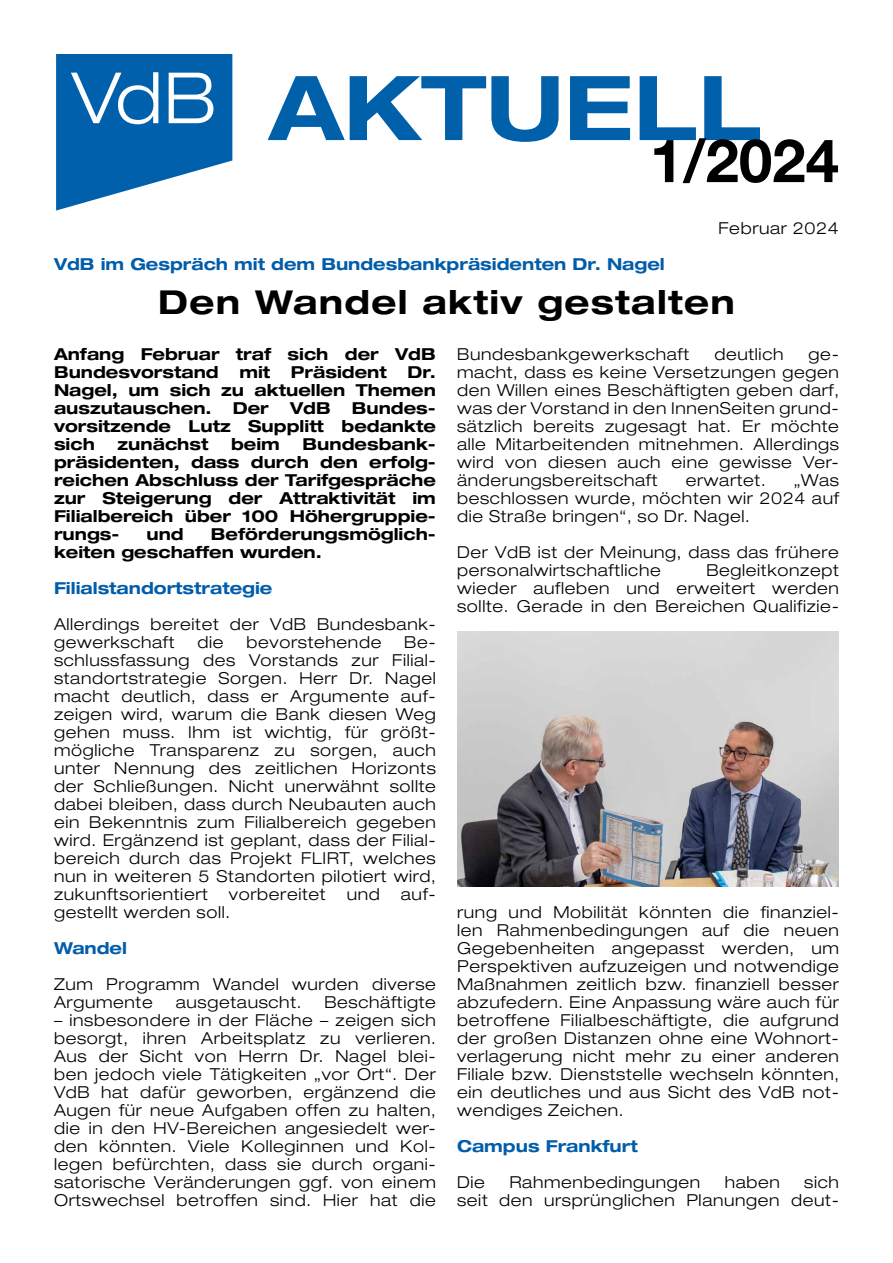
<style>
.page{position:relative;width:893px;height:1263px;background:#fff}
.page>*{position:absolute;margin:0;border:0;box-sizing:border-box;transform-origin:0 0}
.t1{font:700 expanded 89.55px "Helvetica Neue LT";color:#0060aa}
.t2{font:700 60px "Helvetica Neue LT Std";color:#000}
.t3{font:700 expanded 33px "Helvetica Neue LT Std";letter-spacing:.04em;color:#000}
.t4{font:300 expanded 16.5px/18px "Helvetica Neue LT Std";letter-spacing:.04em;color:#000;text-align:justify}
.t5{font:700 expanded 16.5px/18px "Helvetica Neue LT Std";color:#000;text-align:justify}
.t6{font:700 expanded 16.5px "Helvetica Neue LT Std";color:#005daa}
</style>
<div class="page">
<svg style="left:56px;top:54px;width:176px;height:157px"></svg>
<img style="left:457px;top:631px;width:382px;height:255px">
<h1 class="t1" style="left:72px;top:52px;width:692px"><sup>VdB</sup> AKTUELL</h1>
<h2 class="t2" style="left:650px;top:124px;width:191px">1/2024</h2>
<p class="t4" style="left:719px;top:219px;width:122px">Februar 2024</p>
<p class="t6" style="left:54px;top:254px;width:612px">VdB im Gespräch mit dem Bundesbankpräsidenten Dr. Nagel</p>
<h3 class="t3" style="left:158px;top:281px;width:578px">Den Wandel aktiv gestalten</h3>
<p class="t5" style="left:54px;top:345px;width:383px">Anfang Februar traf sich der VdB<br>Bundesvorstand</p>
<p class="t4" style="left:457px;top:345px;width:234px">Bundesbankgewerkschaft</p>
<p class="t4" style="left:714px;top:345px;width:71px">deutlich</p>
<p class="t4" style="left:457px;top:345px;width:383px;text-indent:351px">ge&shy;macht, dass es keine Versetzungen gegen den Willen eines Beschäftigten geben darf, was der Vorstand in den InnenSeiten grund&shy;sätzlich bereits zugesagt hat. Er möchte alle Mitarbeitenden mitnehmen. Allerdings wird von diesen auch eine gewisse Ver&shy;änderungsbereitschaft</p>
<p class="t5" style="left:239px;top:363px;width:32px">mit</p>
<p class="t5" style="left:291px;top:363px;width:97px">Präsident</p>
<p class="t5" style="left:54px;top:363px;width:383px;text-indent:353px">Dr.<br>Nagel, um sich zu aktuellen Themen auszutauschen.</p>
<p class="t5" style="left:54px;top:399px;width:383px;text-indent:298px">Bundes&shy;vorsitzende Lutz Supplitt bedankte sich</p>
<p class="t5" style="left:233px;top:399px;width:38px">Der</p>
<p class="t5" style="left:290px;top:399px;width:42px">VdB</p>
<p class="t5" style="left:54px;top:435px;width:383px;text-indent:249px">Bundesbank&shy;präsidenten, dass durch den erfolg&shy;reichen Abschluss der Tarifgespräche zur Steigerung der Attraktivität im Filialbereich über 100 Höhergruppie&shy;rungs-</p>
<p class="t5" style="left:118px;top:435px;width:92px">zunächst</p>
<p class="t5" style="left:231px;top:435px;width:50px">beim</p>
<p class="t4" style="left:457px;top:471px;width:383px;text-indent:337px">„Was beschlossen wurde, möchten wir 2024 auf die Straße bringen“, so Dr. Nagel.</p>
<p class="t4" style="left:457px;top:543px;width:383px">Der VdB ist der Meinung, dass das frühere personalwirtschaftliche</p>
<p class="t4" style="left:686px;top:471px;width:81px">erwartet.</p>
<p class="t5" style="left:54px;top:525px;width:383px;text-indent:157px">Beförderungsmöglich&shy;keiten geschaffen wurden.</p>
<p class="t6" style="left:54px;top:578px;width:220px">Filialstandortstrategie</p>
<p class="t4" style="left:54px;top:615px;width:383px">Allerdings bereitet der VdB Bundesbank&shy;gewerkschaft</p>
<p class="t5" style="left:147px;top:525px;width:39px">und</p>
<p class="t4" style="left:457px;top:561px;width:383px;text-indent:249px">Begleitkonzept wieder aufleben und erweitert werden sollte. Gerade in den Bereichen Qualifizie-</p>
<p class="t4" style="left:198px;top:633px;width:28px">die</p>
<p class="t4" style="left:247px;top:633px;width:136px">bevorstehende</p>
<p class="t4" style="left:54px;top:633px;width:383px;text-indent:350px">Be&shy;schlussfassung des Vorstands zur Filial&shy;standortstrategie Sorgen. Herr Dr. Nagel macht deutlich, dass er Argumente auf&shy;zeigen wird, warum die Bank diesen Weg gehen muss. Ihm ist wichtig, für größt&shy;mögliche Transparenz zu sorgen, auch unter Nennung des zeitlichen Horizonts der Schließungen. Nicht unerwähnt sollte dabei bleiben, dass durch Neubauten auch ein Bekenntnis zum Filialbereich gegeben wird. Ergänzend ist geplant, dass der Filial&shy;bereich durch das Projekt FLIRT, welches nun in weiteren 5 Standorten pilotiert wird, zukunftsorientiert</p>
<p class="t4" style="left:229px;top:885px;width:98px">vorbereitet</p>
<p class="t4" style="left:347px;top:885px;width:35px">und</p>
<p class="t4" style="left:401px;top:885px;width:36px">auf-</p>
<p class="t4" style="left:54px;top:903px;width:178px">gestellt werden soll.</p>
<p class="t6" style="left:54px;top:938px;width:75px">Wandel</p>
<p class="t4" style="left:54px;top:975px;width:383px">Zum Programm Wandel wurden diverse<br>Argumente</p>
<p class="t4" style="left:176px;top:993px;width:127px">ausgetauscht.</p>
<p class="t4" style="left:324px;top:993px;width:113px">Beschäftigte</p>
<p class="t4" style="left:54px;top:1011px;width:383px">– insbesondere in der Fläche – zeigen sich besorgt, ihren Arbeitsplatz zu verlieren.<br>Aus der Sicht von Herrn Dr. Nagel blei&shy;ben jedoch viele Tätigkeiten „vor Ort“. Der VdB hat dafür geworben, ergänzend die Augen für neue Aufgaben offen zu halten, die in den HV-Bereichen angesiedelt wer&shy;den könnten. Viele Kolleginnen und Kol&shy;legen befürchten, dass sie durch organi&shy;satorische Veränderungen ggf. von einem Ortswechsel betroffen sind. Hier hat die</p>
<p class="t4" style="left:457px;top:903px;width:383px">rung und Mobilität könnten die finanziel&shy;len Rahmenbedingungen auf die neuen Gegebenheiten angepasst werden, um Perspektiven aufzuzeigen und notwendige Maßnahmen zeitlich bzw. finanziell besser abzufedern. Eine Anpassung wäre auch für betroffene Filialbeschäftigte, die aufgrund der großen Distanzen ohne eine Wohnort&shy;verlagerung nicht mehr zu einer anderen Filiale bzw. Dienststelle wechseln könnten, ein deutliches und aus Sicht des VdB not&shy;wendiges Zeichen.</p>
<p class="t6" style="left:457px;top:1136px;width:182px">Campus Frankfurt</p>
<p class="t4" style="left:457px;top:1173px;width:29px">Die</p>
<p class="t4" style="left:509px;top:1173px;width:192px">Rahmenbedingungen</p>
<p class="t4" style="left:725px;top:1173px;width:57px">haben</p>
<p class="t4" style="left:457px;top:1173px;width:383px;text-align:right">sich<br>seit den ursprünglichen Planungen deut-</p>
</div>
